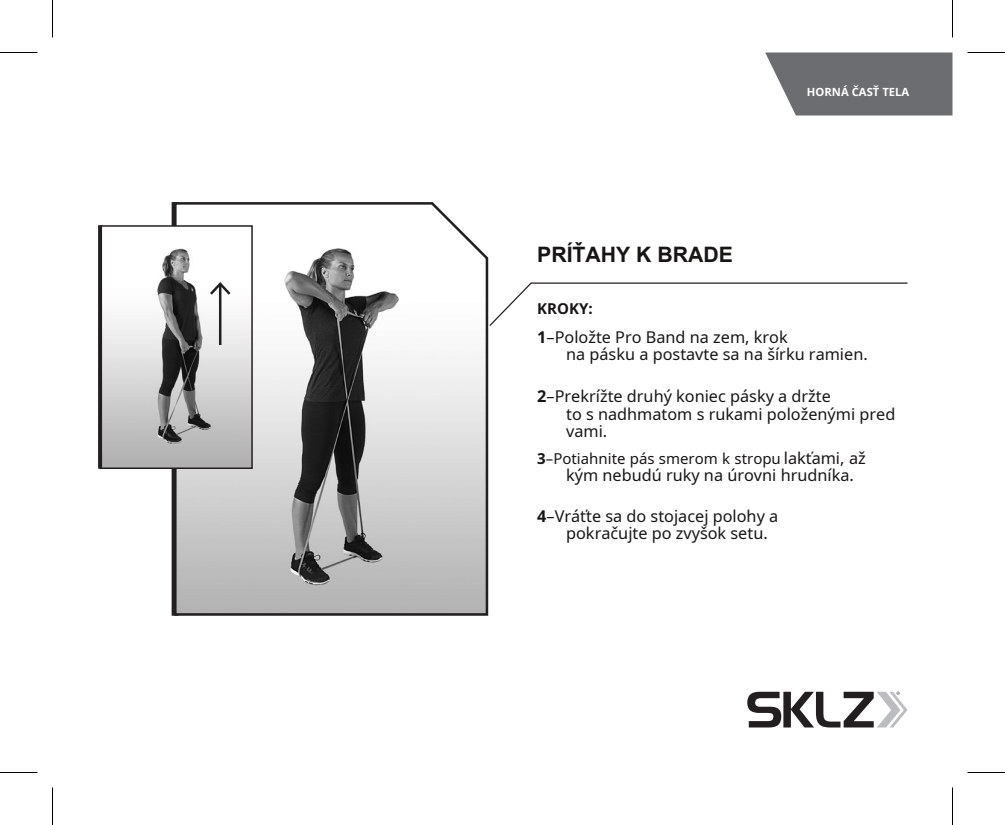
<style>
.page{position:relative;width:1005px;height:825px;background:#fff}
.page>*{position:absolute;margin:0;border:0;box-sizing:border-box;transform-origin:0 0}
.t1{font:700 21.25px "Arial";color:#171615}
.t2{font:16.25px/17.5px "Noto Sans";color:#171615}
.t3{font:15px "Noto Sans";color:#171615}
.t4{font:700 15px "Noto Sans";color:#171615}
.t5{font:700 11.25px "Noto Sans";color:#fff}
.s1{font-weight:700}
.s2{font-size:16.25px}
</style>
<div class="page">
<div style="left:172px;top:202px;width:6px;height:414px;background:#231f20"></div>
<svg style="left:173px;top:202px;width:316px;height:414px"></svg>
<svg style="left:102px;top:224px;width:152px;height:246px"></svg>
<svg style="left:488px;top:282px;width:420px;height:45px"></svg>
<svg style="left:98px;top:225px;width:4px;height:244px"></svg>
<svg style="left:765px;top:53px;width:187px;height:63px;background:#797a7d"></svg>
<svg style="left:747px;top:691px;width:160px;height:37px"></svg>
<hr style="left:219px;top:284px;width:2px;height:61px;background:#231f20">
<svg style="left:207px;top:280px;width:26px;height:17px"></svg>
<hr style="left:0;top:52px;width:37px;height:1px;background:#000">
<hr style="left:967px;top:52px;width:38px;height:1px;background:#000">
<hr style="left:0;top:772px;width:37px;height:1px;background:#000">
<hr style="left:967px;top:772px;width:38px;height:1px;background:#000">
<hr style="left:52px;top:0;width:1px;height:38px;background:#000">
<hr style="left:52px;top:788px;width:1px;height:37px;background:#000">
<hr style="left:952px;top:0;width:1px;height:38px;background:#000">
<hr style="left:952px;top:788px;width:1px;height:37px;background:#000">
<h1 class="t1" style="left:537px;top:243px;width:197px">PRÍŤAHY K BRADE</h1>
<p class="t5" style="left:807px;top:84px;width:104px">HORNÁ ČASŤ TELA</p>
<p class="t4" style="left:537px;top:298px;width:57px">KROKY:</p>
<p class="t2" style="left:566px;top:328px;width:303px;text-indent:-29px"><span class="s1">1</span>–Položte Pro Band na zem, krok<br>na pásku a postavte sa na šírku ramien.</p>
<p class="t2" style="left:566px;top:387px;width:331px;text-indent:-29px"><span class="s1">2</span>–Prekrížte druhý koniec pásky a držte<br>to s nadhmatom s rukami položenými pred vami.</p>
<p class="t3" style="left:537px;top:448px;width:330px"><span class="s1">3</span>–Potiahnite pás smerom k stropu <span class="s2">lakťami, až</span></p>
<p class="t2" style="left:566px;top:466px;width:289px">kým nebudú ruky na úrovni hrudníka.</p>
<p class="t2" style="left:566px;top:507px;width:214px;text-indent:-29px"><span class="s1">4</span>–Vráťte sa do stojacej polohy a pokračujte po zvyšok setu.</p>
</div>
